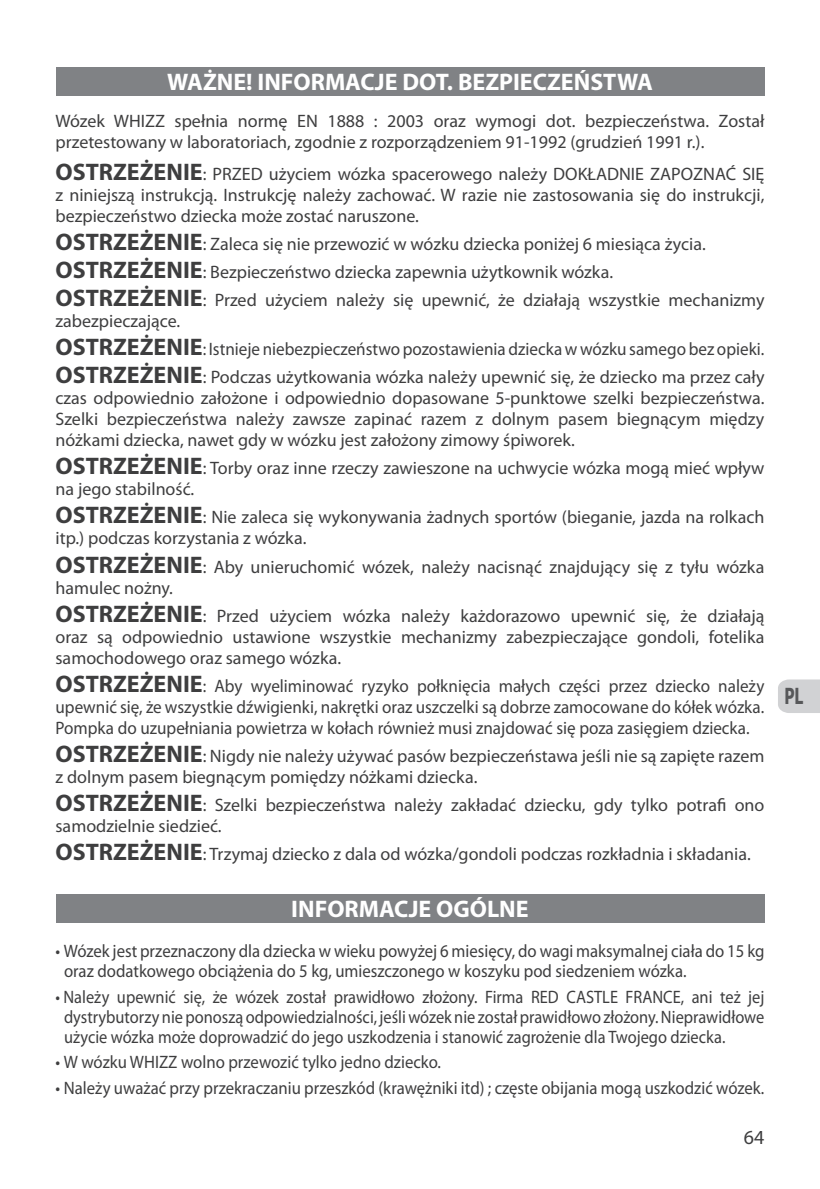
<style>
.page{position:relative;width:820px;height:1189px;background:#fff}
.page>*{position:absolute;margin:0;border:0;box-sizing:border-box;transform-origin:0 0}
.t1{font:700 24px "Myriad Pro";color:#fff}
.t2{font:700 22px "Tahoma";color:#57585a;scale:.7 1}
.t3{font:20px "Myriad Pro";color:#3e3e3f}
.t4{font:18px/21px "Myriad Pro";color:#3e3e3f}
.t5{font:18px/20px "Myriad Pro";color:#3e3e3f;scale:.93 1}
.t6{font:18px/20px "Myriad Pro";color:#3e3e3f;text-align:justify;scale:.91 1}
.t7{font:18px/21px "Myriad Pro";color:#3e3e3f;text-align:justify;scale:.95 1}
.s1{font-weight:700;font-size:24px}
</style>
<div class="page">
<svg style="left:778px;top:679px;width:42px;height:34px"></svg>
<div style="left:56px;top:67px;width:708px;height:28px;background:#808285"></div>
<div style="left:56px;top:893px;width:708px;height:29px;background:#808285"></div>
<h1 class="t1" style="left:167px;top:66px;width:487px">WAŻNE! INFORMACJE DOT. BEZPIECZEŃSTWA</h1>
<p class="t4" style="left:56px;top:110px;width:710px">Wózek WHIZZ spełnia normę EN 1888 : 2003 oraz wymogi dot. bezpieczeństwa. Został przetestowany w laboratoriach, zgodnie z rozporządzeniem 91-1992 (grudzień 1991 r.).</p>
<p class="t4" style="left:56px;top:163px;width:710px;text-align:justify"><span class="s1">OSTRZEŻENIE</span>: PRZED użyciem wózka spacerowego należy DOKŁADNIE ZAPOZNAĆ SIĘ z niniejszą instrukcją. Instrukcję należy zachować. W razie nie zastosowania się do instrukcji, bezpieczeństwo dziecka może zostać naruszone.</p>
<p class="t4" style="left:56px;top:230px;width:710px;line-height:28px"><span class="s1">OSTRZEŻENIE</span>: Zaleca się nie przewozić w wózku dziecka poniżej 6 miesiąca życia.<br><span class="s1">OSTRZEŻENIE</span>: Bezpieczeństwo dziecka zapewnia użytkownik wózka.<br><span class="s1">OSTRZEŻENIE</span>: Przed użyciem należy się upewnić, że działają wszystkie mechanizmy</p>
<p class="t4" style="left:56px;top:307px;width:710px;line-height:28px">zabezpieczające.<br><span class="s1">OSTRZEŻENIE</span>: Istnieje niebezpieczeństwo pozostawienia dziecka w wózku samego bez opieki.<br><span class="s1">OSTRZEŻENIE</span>: Podczas użytkowania wózka należy upewnić się, że dziecko ma przez cały</p>
<p class="t4" style="left:56px;top:387px;width:710px;text-align:justify">czas odpowiednio założone i odpowiednio dopasowane 5-punktowe szelki bezpieczeństwa.<br>Szelki bezpieczeństwa należy zawsze zapinać razem z dolnym pasem biegnącym między nóżkami dziecka, nawet gdy w wózku jest założony zimowy śpiworek.</p>
<p class="t4" style="left:56px;top:457px;width:710px"><span class="s1">OSTRZEŻENIE</span>: Torby oraz inne rzeczy zawieszone na uchwycie wózka mogą mieć wpływ na jego stabilność.</p>
<p class="t4" style="left:56px;top:506px;width:710px"><span class="s1">OSTRZEŻENIE</span>: Nie zaleca się wykonywania żadnych sportów (bieganie, jazda na rolkach itp.) podczas korzystania z wózka.</p>
<p class="t4" style="left:56px;top:555px;width:710px"><span class="s1">OSTRZEŻENIE</span>: Aby unieruchomić wózek, należy nacisnąć znajdujący się z tyłu wózka hamulec nożny.</p>
<p class="t4" style="left:56px;top:604px;width:710px;text-align:justify"><span class="s1">OSTRZEŻENIE</span>: Przed użyciem wózka należy każdorazowo upewnić się, że działają oraz są odpowiednio ustawione wszystkie mechanizmy zabezpieczające gondoli, fotelika samochodowego oraz samego wózka.</p>
<p class="t7" style="left:56px;top:674px;width:747px"><span class="s1">OSTRZEŻENIE</span>: Aby wyeliminować ryzyko połknięcia małych części przez dziecko należy upewnić się, że wszystkie dźwigienki, nakrętki oraz uszczelki są dobrze zamocowane do kółek wózka.<br>Pompka do uzupełniania powietrza w kołach również musi znajdować się poza zasięgiem dziecka.</p>
<p class="t4" style="left:56px;top:744px;width:710px"><span class="s1">OSTRZEŻENIE</span>: Nigdy nie należy używać pasów bezpieczeństawa jeśli nie są zapięte razem z dolnym pasem biegnącym pomiędzy nóżkami dziecka.</p>
<p class="t4" style="left:56px;top:793px;width:710px"><span class="s1">OSTRZEŻENIE</span>: Szelki bezpieczeństwa należy zakładać dziecku, gdy tylko potrafi ono samodzielnie siedzieć.</p>
<p class="t4" style="left:56px;top:842px;width:697px"><span class="s1">OSTRZEŻENIE</span>: Trzymaj dziecko z dala od wózka/gondoli podczas rozkładnia i składania.</p>
<h1 class="t1" style="left:291px;top:893px;width:239px">INFORMACJE OGÓLNE</h1>
<p class="t5" style="left:64px;top:940px;width:754px;text-indent:-9px">• Wózek jest przeznaczony dla dziecka w wieku powyżej 6 miesięcy, do wagi maksymalnej ciała do 15 kg oraz dodatkowego obciążenia do 5 kg, umieszczonego w koszyku pod siedzeniem wózka.</p>
<p class="t6" style="left:64px;top:986px;width:771px;text-indent:-9px">• Należy upewnić się, że wózek został prawidłowo złożony. Firma RED CASTLE FRANCE, ani też jej dystrybutorzy nie ponoszą odpowiedzialności, jeśli wózek nie został prawidłowo złożony. Nieprawidłowe użycie wózka może doprowadzić do jego uszkodzenia i stanowić zagrożenie dla Twojego dziecka.</p>
<p class="t5" style="left:56px;top:1051px;width:416px">• W wózku WHIZZ wolno przewozić tylko jedno dziecko.</p>
<p class="t5" style="left:56px;top:1077px;width:763px">• Należy uważać przy przekraczaniu przeszkód (krawężniki itd) ; częste obijania mogą uszkodzić wózek.</p>
<p class="t3" style="left:744px;top:1125px;width:22px">64</p>
<p class="t2" style="left:784px;top:680px;width:28px">PL</p>
</div>
